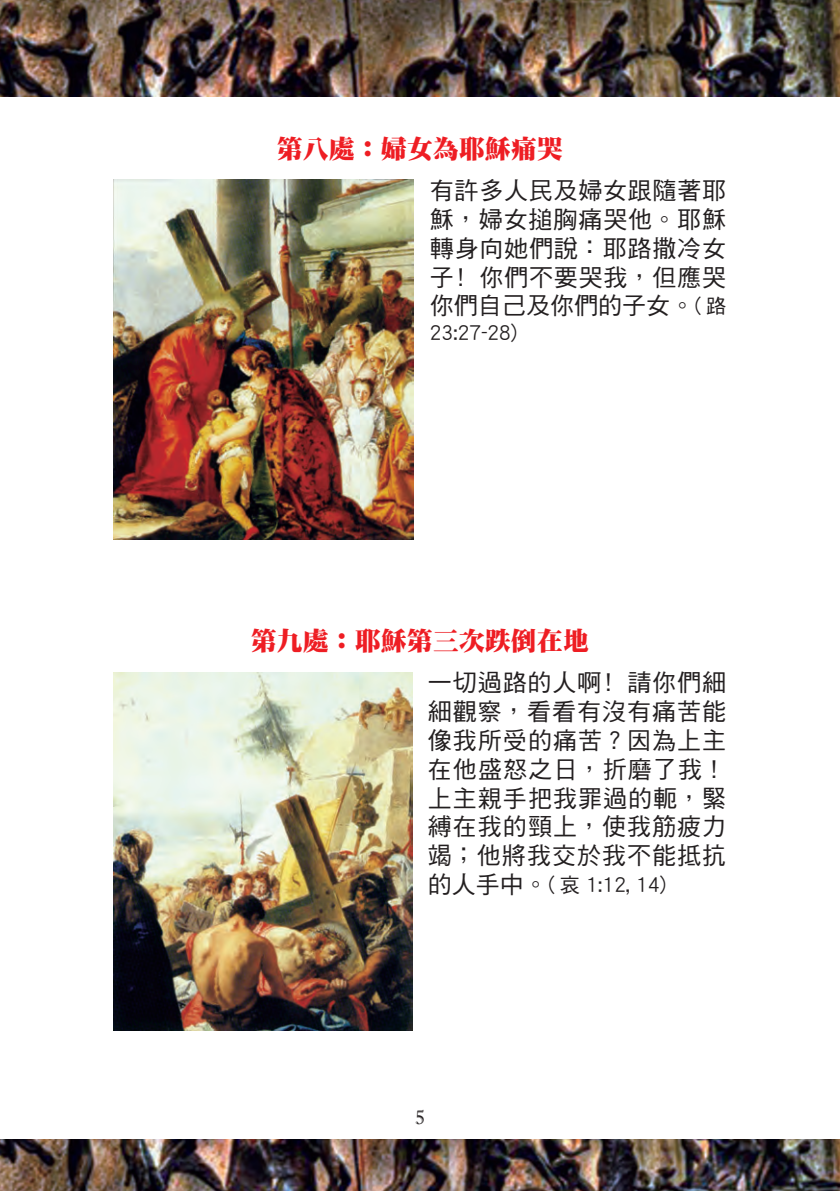
<style>
.page{position:relative;width:840px;height:1191px;background:#fff}
.page>*{position:absolute;margin:0;border:0;box-sizing:border-box;transform-origin:0 0}
.標題{font:26px "DF Ming HK W12";color:#ee1d23}
.內文{font:24px/28.8px "DF Hei HK W5";letter-spacing:.04em;color:#231f20;text-align:justify}
.內文-2{font:20px "DF Hei HK W5";color:#231f20}
.t1{font:20px "Imprint MT Shadow";color:#231f20}
.s1{font-size:20px}
.s2{font-size:24px}
</style>
<div class="page">
<img style="left:0;top:1139px;width:839px;height:52px">
<img style="left:0;top:0;width:839px;height:96px">
<img style="left:113px;top:179px;width:300px;height:361px">
<img style="left:113px;top:673px;width:299px;height:357px">
<p class="標題" style="left:276px;top:135px;width:287px">第八處：婦女為耶穌痛哭</p>
<p class="內文" style="left:429px;top:176px;width:297px">有許多人民及婦女跟隨著耶穌，婦女搥胸痛哭他。耶穌轉身向她們說：耶路撒冷女子﹗你們不要哭我，但應哭你們自己及你們的子女。<span class="s1">( 路</span></p>
<p class="內文-2" style="left:429px;top:322px;width:89px">23:27-28)</p>
<p class="標題" style="left:250px;top:627px;width:339px">第九處：耶穌第三次跌倒在地</p>
<p class="內文" style="left:427px;top:668px;width:300px">一切過路的人啊﹗請你們細細觀察，看看有沒有痛苦能像我所受的痛苦？因為上主在他盛怒之日，折磨了我！上主親手把我罪過的軛，緊縛在我的頸上，使我筋疲力竭；他將我交於我不能抵抗</p>
<p class="內文-2" style="left:427px;top:873px;width:240px"><span class="s2">的人手中。</span>( 哀 1:12, 14)</p>
<p class="t1" style="left:414px;top:1105px;width:12px">5</p>
</div>
